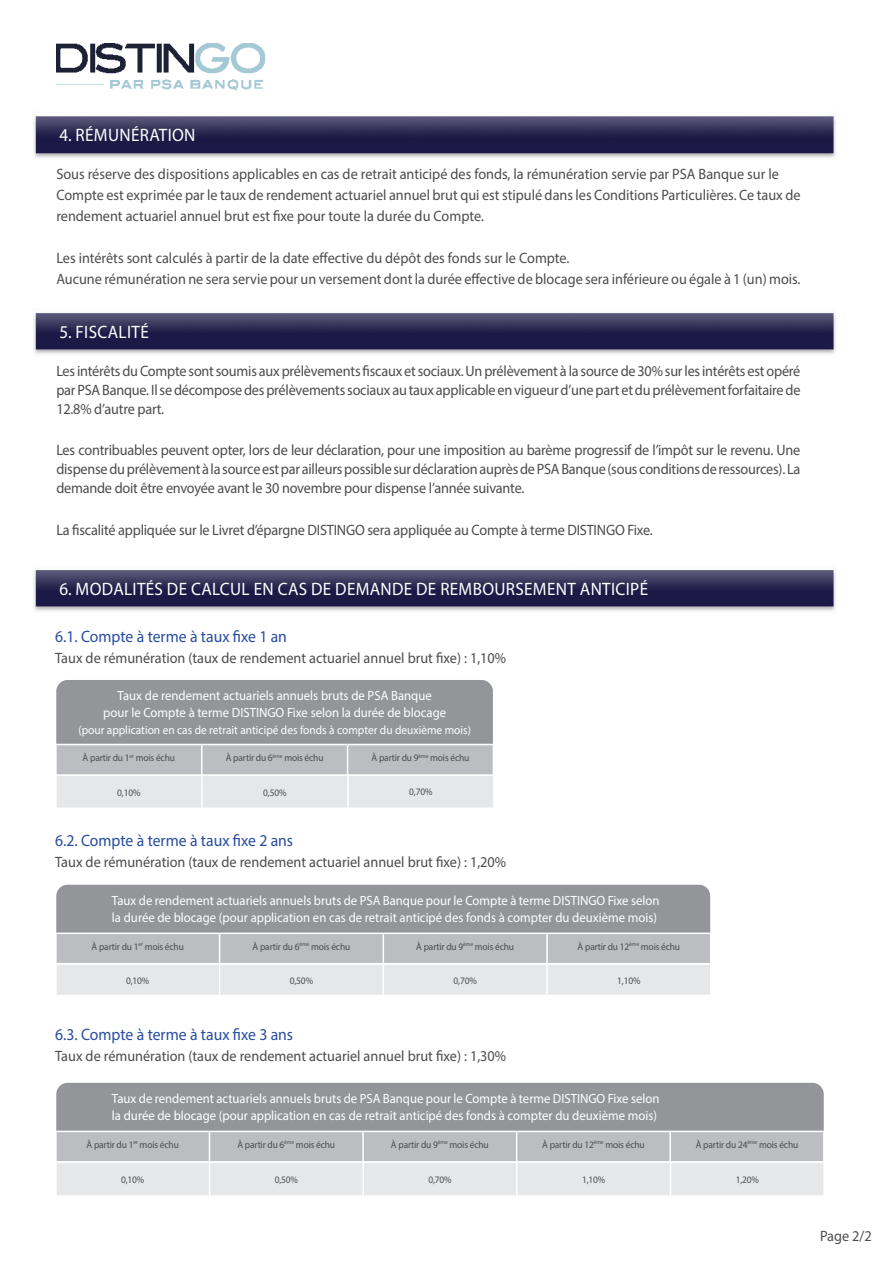
<style>
.page{position:relative;width:893px;height:1263px;background:#fff}
.page>*{position:absolute;margin:0;border:0;box-sizing:border-box;transform-origin:0 0}
.t1{font:18px "Myriad Pro";letter-spacing:.02em;color:#fff;scale:.95 1}
.t2{font:16.5px "Myriad Pro";color:#274ca0;scale:.95 1}
.t3{font:15px/18.8px "Myriad Pro";color:#4b4c4d;text-align:justify;scale:.95 1}
.t4{font:13.35px "Myriad Pro";color:#fff;scale:.95 1}
.t5{font:12px "Myriad Pro";color:#fff;scale:.95 1}
.t6{font:9.9px "Myriad Pro";letter-spacing:-.015em;color:#4b4c4d;scale:.95 1}
</style>
<div class="page">
<img style="left:33px;top:115px;width:803px;height:43px">
<img style="left:33px;top:312px;width:803px;height:42px">
<img style="left:33px;top:569px;width:803px;height:42px">
<img style="left:56px;top:44px;width:209px;height:46px">
<div style="left:56px;top:680px;width:437px;height:90px;background:#939598;border-radius:11px"></div>
<svg style="left:56px;top:744px;width:437px;height:63px;background:#d2d3d6"></svg>
<hr style="left:55px;top:774px;width:147px;height:2px;background:#fff">
<hr style="left:202px;top:774px;width:146px;height:2px;background:#fff">
<hr style="left:201px;top:776px;width:2px;height:31px;background:#fff">
<hr style="left:348px;top:774px;width:147px;height:2px;background:#fff">
<hr style="left:347px;top:776px;width:2px;height:31px;background:#fff">
<hr style="left:55px;top:776px;width:2px;height:31px;background:#fff">
<div style="left:56px;top:885px;width:654px;height:78px;background:#939598;border-radius:11px"></div>
<hr style="left:55px;top:932px;width:165px;height:2px;background:#fff">
<hr style="left:220px;top:932px;width:163px;height:2px;background:#fff">
<hr style="left:383px;top:932px;width:164px;height:2px;background:#fff">
<hr style="left:547px;top:932px;width:164px;height:2px;background:#fff">
<svg style="left:56px;top:933px;width:654px;height:62px;background:#d2d3d6"></svg>
<hr style="left:55px;top:963px;width:165px;height:2px;background:#fff">
<hr style="left:220px;top:963px;width:163px;height:2px;background:#fff">
<hr style="left:219px;top:965px;width:1px;height:30px;background:#fff">
<hr style="left:383px;top:963px;width:164px;height:2px;background:#fff">
<hr style="left:383px;top:965px;width:1px;height:30px;background:#fff">
<hr style="left:547px;top:963px;width:164px;height:2px;background:#fff">
<hr style="left:546px;top:965px;width:2px;height:30px;background:#fff">
<hr style="left:55px;top:965px;width:2px;height:30px;background:#fff">
<div style="left:56px;top:1083px;width:768px;height:78px;background:#939598;border-radius:11px"></div>
<svg style="left:56px;top:1131px;width:768px;height:64px;background:#d3d4d6"></svg>
<hr style="left:55px;top:1161px;width:155px;height:2px;background:#fff">
<hr style="left:210px;top:1161px;width:153px;height:2px;background:#fff">
<hr style="left:209px;top:1163px;width:1px;height:32px;background:#fff">
<hr style="left:363px;top:1161px;width:154px;height:2px;background:#fff">
<hr style="left:362px;top:1163px;width:2px;height:32px;background:#fff">
<hr style="left:517px;top:1161px;width:153px;height:2px;background:#fff">
<hr style="left:516px;top:1163px;width:2px;height:32px;background:#fff">
<hr style="left:670px;top:1161px;width:155px;height:2px;background:#fff">
<hr style="left:670px;top:1163px;width:1px;height:32px;background:#fff">
<hr style="left:823px;top:1163px;width:2px;height:32px;background:#fff">
<hr style="left:55px;top:1163px;width:2px;height:32px;background:#fff">
<p class="t1" style="left:60px;top:124px;width:145px">4. RÉMUNÉRATION</p>
<p class="t3" style="left:56px;top:165px;width:762px">Sous réserve des dispositions applicables en cas de retrait anticipé des fonds, la rémunération servie par PSA Banque sur le</p>
<p class="t3" style="left:56px;top:186px;width:785px">Compte est exprimée par le taux de rendement actuariel annuel brut qui est stipulé dans les Conditions Particulières. Ce taux de</p>
<p class="t3" style="left:56px;top:207px;width:452px">rendement actuariel annuel brut est fixe pour toute la durée du Compte.</p>
<p class="t3" style="left:56px;top:248px;width:542px">Les intérêts sont calculés à partir de la date effective du dépôt des fonds sur le Compte.</p>
<p class="t3" style="left:56px;top:269px;width:785px">Aucune rémunération ne sera servie pour un versement dont la durée effective de blocage sera inférieure ou égale à 1 (un) mois.</p>
<p class="t1" style="left:60px;top:321px;width:95px">5. FISCALITÉ</p>
<p class="t3" style="left:56px;top:361px;width:785px">Les intérêts du Compte sont soumis aux prélèvements fiscaux et sociaux. Un prélèvement à la source de 30% sur les intérêts est opéré par PSA Banque. Il se décompose des prélèvements sociaux au taux applicable en vigueur d’une part et du prélèvement forfaitaire de 12.8% d’autre part.</p>
<p class="t3" style="left:56px;top:441px;width:785px">Les contribuables peuvent opter, lors de leur déclaration, pour une imposition au barème progressif de l’impôt sur le revenu. Une dispense du prélèvement à la source est par ailleurs possible sur déclaration auprès de PSA Banque (sous conditions de ressources). La demande doit être envoyée avant le 30 novembre pour dispense l’année suivante.</p>
<p class="t3" style="left:56px;top:520px;width:629px">La fiscalité appliquée sur le Livret d’épargne DISTINGO sera appliquée au Compte à terme DISTINGO Fixe.</p>
<p class="t1" style="left:60px;top:578px;width:621px">6. MODALITÉS DE CALCUL EN CAS DE DEMANDE DE REMBOURSEMENT ANTICIPÉ</p>
<p class="t2" style="left:55px;top:626px;width:246px">6.1. Compte à terme à taux fixe 1 an</p>
<p class="t3" style="left:55px;top:648px;width:476px">Taux de rémunération (taux de rendement actuariel annuel brut fixe) : 1,10%</p>
<p class="t4" style="left:118px;top:688px;width:332px">Taux de rendement actuariels annuels bruts de PSA Banque</p>
<p class="t4" style="left:103px;top:704px;width:362px">pour le Compte à terme DISTINGO Fixe selon la durée de blocage</p>
<p class="t5" style="left:78px;top:722px;width:415px">(pour application en cas de retrait anticipé des fonds à compter du deuxième mois)</p>
<p class="t6" style="left:83px;top:751px;width:99px">À partir du 1<sup>er</sup> mois échu</p>
<p class="t6" style="left:226px;top:751px;width:104px">À partir du 6<sup>ème</sup> mois échu</p>
<p class="t6" style="left:372px;top:751px;width:104px">À partir du 9<sup>ème</sup> mois échu</p>
<p class="t6" style="left:117px;top:786px;width:26px">0,10%</p>
<p class="t6" style="left:263px;top:786px;width:26px">0,50%</p>
<p class="t6" style="left:409px;top:786px;width:26px">0,70%</p>
<p class="t2" style="left:55px;top:830px;width:252px">6.2. Compte à terme à taux fixe 2 ans</p>
<p class="t3" style="left:55px;top:852px;width:476px">Taux de rémunération (taux de rendement actuariel annuel brut fixe) : 1,20%</p>
<p class="t4" style="left:112px;top:892px;width:578px">Taux de rendement actuariels annuels bruts de PSA Banque pour le Compte à terme DISTINGO Fixe selon</p>
<p class="t4" style="left:112px;top:909px;width:575px">la durée de blocage (pour application en cas de retrait anticipé des fonds à compter du deuxième mois)</p>
<p class="t6" style="left:92px;top:940px;width:99px">À partir du 1<sup>er</sup> mois échu</p>
<p class="t6" style="left:253px;top:940px;width:104px">À partir du 6<sup>ème</sup> mois échu</p>
<p class="t6" style="left:416px;top:940px;width:104px">À partir du 9<sup>ème</sup> mois échu</p>
<p class="t6" style="left:578px;top:940px;width:109px">À partir du 12<sup>ème</sup> mois échu</p>
<p class="t6" style="left:126px;top:974px;width:26px">0,10%</p>
<p class="t6" style="left:290px;top:974px;width:26px">0,50%</p>
<p class="t6" style="left:453px;top:974px;width:26px">0,70%</p>
<p class="t6" style="left:617px;top:974px;width:26px">1,10%</p>
<p class="t2" style="left:55px;top:1025px;width:252px">6.3. Compte à terme à taux fixe 3 ans</p>
<p class="t3" style="left:55px;top:1047px;width:476px">Taux de rémunération (taux de rendement actuariel annuel brut fixe) : 1,30%</p>
<p class="t4" style="left:112px;top:1090px;width:578px">Taux de rendement actuariels annuels bruts de PSA Banque pour le Compte à terme DISTINGO Fixe selon</p>
<p class="t4" style="left:112px;top:1107px;width:575px">la durée de blocage (pour application en cas de retrait anticipé des fonds à compter du deuxième mois)</p>
<p class="t6" style="left:87px;top:1138px;width:99px">À partir du 1<sup>er</sup> mois échu</p>
<p class="t6" style="left:237px;top:1138px;width:104px">À partir du 6<sup>ème</sup> mois échu</p>
<p class="t6" style="left:391px;top:1138px;width:104px">À partir du 9<sup>ème</sup> mois échu</p>
<p class="t6" style="left:542px;top:1138px;width:109px">À partir du 12<sup>ème</sup> mois échu</p>
<p class="t6" style="left:696px;top:1138px;width:109px">À partir du 24<sup>ème</sup> mois échu</p>
<p class="t6" style="left:121px;top:1173px;width:26px">0,10%</p>
<p class="t6" style="left:275px;top:1173px;width:26px">0,50%</p>
<p class="t6" style="left:428px;top:1173px;width:26px">0,70%</p>
<p class="t6" style="left:582px;top:1173px;width:26px">1,10%</p>
<p class="t6" style="left:736px;top:1173px;width:26px">1,20%</p>
<p class="t3" style="left:820px;top:1227px;width:56px">Page 2/2</p>
</div>
